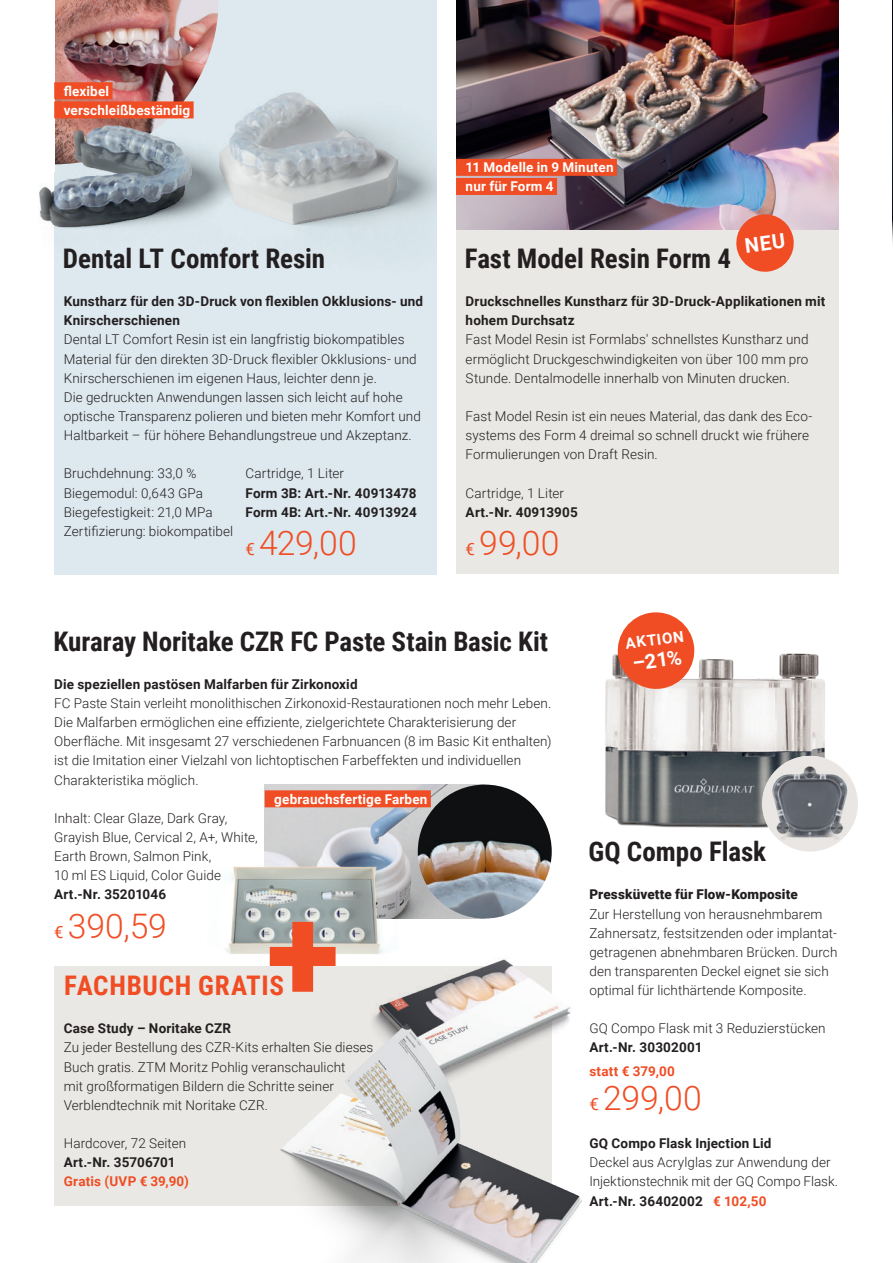
<style>
.page{position:relative;width:893px;height:1263px;background:#fff}
.page>*{position:absolute;margin:0;border:0;box-sizing:border-box;transform-origin:0 0}
.t1{font:300 33.75px "Roboto";color:#f04d24}
.t2{font:700 27px "Roboto Condensed";letter-spacing:-.005em;color:#231f20}
.t3{font:700 27px "Roboto Condensed";letter-spacing:.025em;color:#f04d24}
.t4{font:700 20.25px "Roboto";color:#fff}
.t5{font:700 15.15px "Roboto";color:#fff}
.t6{font:300 13.5px/19.2px "Roboto";letter-spacing:.005em;color:#231f20}
.t7{font:700 13.5px/19.2px "Roboto";letter-spacing:.015em;color:#231f20}
.t8{font:700 13.5px/19.2px "Roboto";letter-spacing:.015em;color:#fff}
.t9{font:700 13.5px "Roboto";letter-spacing:.015em;color:#f04d24}
.t10{font:900 13.5px "Roboto";letter-spacing:.01em;color:#231f20}
.s1{font-weight:400;font-size:16.8px}
.s2{font-weight:700}
.s3{font-weight:700;color:#f04d24}
</style>
<div class="page">
<div style="left:456px;top:230px;width:383px;height:344px;background:#e9e8e4"></div>
<div style="left:54px;top:0;width:383px;height:574px;background:#dde9ef"></div>
<div style="left:54px;top:966px;width:498px;height:239px;background:#e9e8e4"></div>
<img style="left:265px;top:784px;width:212px;height:134px">
<img style="left:418px;top:784px;width:134px;height:134px;border-radius:67px">
<img style="left:892px;top:0;width:1px;height:244px">
<img style="left:54px;top:0;width:164px;height:11px">
<img style="left:456px;top:0;width:383px;height:230px">
<img style="left:39px;top:11px;width:398px;height:218px">
<img style="left:378px;top:959px;width:193px;height:53px">
<img style="left:605px;top:653px;width:242px;height:182px">
<svg style="left:615px;top:612px;width:82px;height:79px"></svg>
<img style="left:246px;top:1012px;width:336px;height:251px">
<img style="left:762px;top:756px;width:96px;height:95px;border-radius:48px">
<img style="left:225px;top:850px;width:174px;height:114px">
<div style="left:0;top:0;width:54px;height:172px;background:#fff"></div>
<div style="left:456px;top:159px;width:161px;height:17px;background:#f04d24"></div>
<div style="left:456px;top:178px;width:101px;height:17px;background:#f04d24"></div>
<div style="left:54px;top:82px;width:59px;height:17px;background:#f04d24"></div>
<div style="left:54px;top:101px;width:140px;height:17px;background:#f04d24"></div>
<svg style="left:270px;top:922px;width:66px;height:70px"></svg>
<div style="left:265px;top:790px;width:166px;height:17px;background:#f04d24"></div>
<svg style="left:734px;top:212px;width:61px;height:60px;background:#eb7458"></svg>
<p class="t8" style="left:64px;top:81px;width:128px">flexibel verschleißbeständig</p>
<h2 class="t2" style="left:63px;top:239px;width:264px">Dental LT Comfort Resin</h2>
<p class="t7" style="left:64px;top:291px;width:361px">Kunstharz für den 3D-Druck von flexiblen Okklusions- und<br>Knirscherschienen</p>
<p class="t6" style="left:64px;top:330px;width:359px">Dental LT Comfort Resin ist ein langfristig biokompatibles Material für den direkten 3D-Druck flexibler Okklusions- und Knirscherschienen im eigenen Haus, leichter denn je.<br>Die gedruckten Anwendungen lassen sich leicht auf hohe optische Transparenz polieren und bieten mehr Komfort und Haltbarkeit – für höhere Behandlungstreue und Akzeptanz.</p>
<p class="t6" style="left:64px;top:463px;width:171px">Bruchdehnung: 33,0 %<br>Biegemodul: 0,643 GPa<br>Biegefestigkeit: 21,0 MPa<br>Zertifizierung: biokompatibel</p>
<p class="t6" style="left:246px;top:463px;width:100px">Cartridge, 1 Liter</p>
<p class="t7" style="left:246px;top:483px;width:173px">Form 3B: Art.-Nr. 40913478<br>Form 4B: Art.-Nr. 40913924</p>
<h1 class="t1" style="left:246px;top:519px;width:113px"><span class="s1">€</span> 429,00</h1>
<p class="t8" style="left:466px;top:157px;width:149px">11 Modelle in 9 Minuten nur für Form 4</p>
<h2 class="t2" style="left:465px;top:239px;width:268px">Fast Model Resin Form 4</h2>
<p class="t7" style="left:466px;top:291px;width:361px">Druckschnelles Kunstharz für 3D-Druck-Applikationen mit hohem Durchsatz</p>
<p class="t6" style="left:466px;top:330px;width:344px;text-align:justify">Fast Model Resin ist Formlabs' schnellstes Kunstharz und ermöglicht Druckgeschwindigkeiten von über 100 mm pro Stunde. Dentalmodelle innerhalb von Minuten drucken.</p>
<p class="t6" style="left:466px;top:406px;width:348px">Fast Model Resin ist ein neues Material, das dank des Eco&shy;systems des Form 4 dreimal so schnell druckt wie frühere<br>Formulierungen von Draft Resin.</p>
<p class="t6" style="left:466px;top:483px;width:100px">Cartridge, 1 Liter</p>
<p class="t7" style="left:466px;top:502px;width:114px">Art.-Nr. 40913905</p>
<h1 class="t1" style="left:466px;top:519px;width:95px"><span class="s1">€</span> 99,00</h1>
<h2 class="t2" style="left:53px;top:622px;width:496px">Kuraray Noritake CZR FC Paste Stain Basic Kit</h2>
<p class="t7" style="left:54px;top:674px;width:305px">Die speziellen pastösen Malfarben für Zirkonoxid</p>
<p class="t6" style="left:54px;top:693px;width:499px">FC Paste Stain verleiht monolithischen Zirkonoxid-Restaurationen noch mehr Leben.<br>Die Malfarben ermöglichen eine effiziente, zielgerichtete Charakterisierung der Oberfläche. Mit insgesamt 27 verschiedenen Farbnuancen (8 im Basic Kit enthalten) ist die Imitation einer Vielzahl von lichtoptischen Farbeffekten und individuellen Charakteristika möglich.</p>
<p class="t8" style="left:274px;top:789px;width:155px">gebrauchsfertige Farben</p>
<p class="t6" style="left:54px;top:808px;width:205px">Inhalt: Clear Glaze, Dark Gray,<br>Grayish Blue, Cervical 2, A+, White,<br>Earth Brown, Salmon Pink,<br>10 ml ES Liquid, Color Guide</p>
<p class="t7" style="left:54px;top:884px;width:114px">Art.-Nr. 35201046</p>
<h1 class="t1" style="left:54px;top:902px;width:114px"><span class="s1">€</span> 390,59</h1>
<h2 class="t3" style="left:64px;top:966px;width:221px">FACHBUCH GRATIS</h2>
<p class="t7" style="left:64px;top:1018px;width:169px">Case Study – Noritake CZR</p>
<p class="t6" style="left:64px;top:1037px;width:311px">Zu jeder Bestellung des CZR-Kits erhalten Sie dieses Buch gratis. ZTM Moritz Pohlig veranschaulicht<br>mit großformatigen Bildern die Schritte seiner Verblendtechnik mit Noritake CZR.</p>
<p class="t6" style="left:64px;top:1133px;width:124px">Hardcover, 72 Seiten</p>
<p class="t7" style="left:64px;top:1152px;width:113px">Art.-Nr. 35706701</p>
<p class="t9" style="left:64px;top:1172px;width:127px">Gratis (UVP € 39,90)</p>
<p class="t5" style="left:624px;top:633px;width:60px;rotate:-8deg">AKTION</p>
<h3 class="t4" style="left:631px;top:649px;width:51px;rotate:-7deg">–21%</h3>
<h2 class="t2" style="left:588px;top:833px;width:179px">GQ Compo Flask</h2>
<p class="t10" style="left:589px;top:885px;width:210px">Pressküvette für Flow-Komposite</p>
<p class="t6" style="left:589px;top:904px;width:250px">Zur Herstellung von herausnehmbarem Zahnersatz, festsitzenden oder implantat&shy;getragenen abnehmbaren Brücken. Durch den transparenten Deckel eignet sie sich optimal für lichthärtende Komposite.</p>
<p class="t6" style="left:589px;top:1018px;width:238px">GQ Compo Flask mit 3 Reduzierstücken</p>
<p class="t7" style="left:589px;top:1037px;width:115px">Art.-Nr. 30302001</p>
<p class="t9" style="left:589px;top:1062px;width:87px">statt € 379,00</p>
<h1 class="t1" style="left:589px;top:1074px;width:114px"><span class="s1">€</span> 299,00</h1>
<p class="t7" style="left:589px;top:1133px;width:184px">GQ Compo Flask Injection Lid</p>
<p class="t6" style="left:589px;top:1152px;width:250px">Deckel aus Acrylglas zur Anwendung der<br>Injektionstechnik mit der GQ Compo Flask.<br><span class="s2">Art.-Nr. 36402002</span> <span class="s3">€ 102,50</span></p>
</div>
